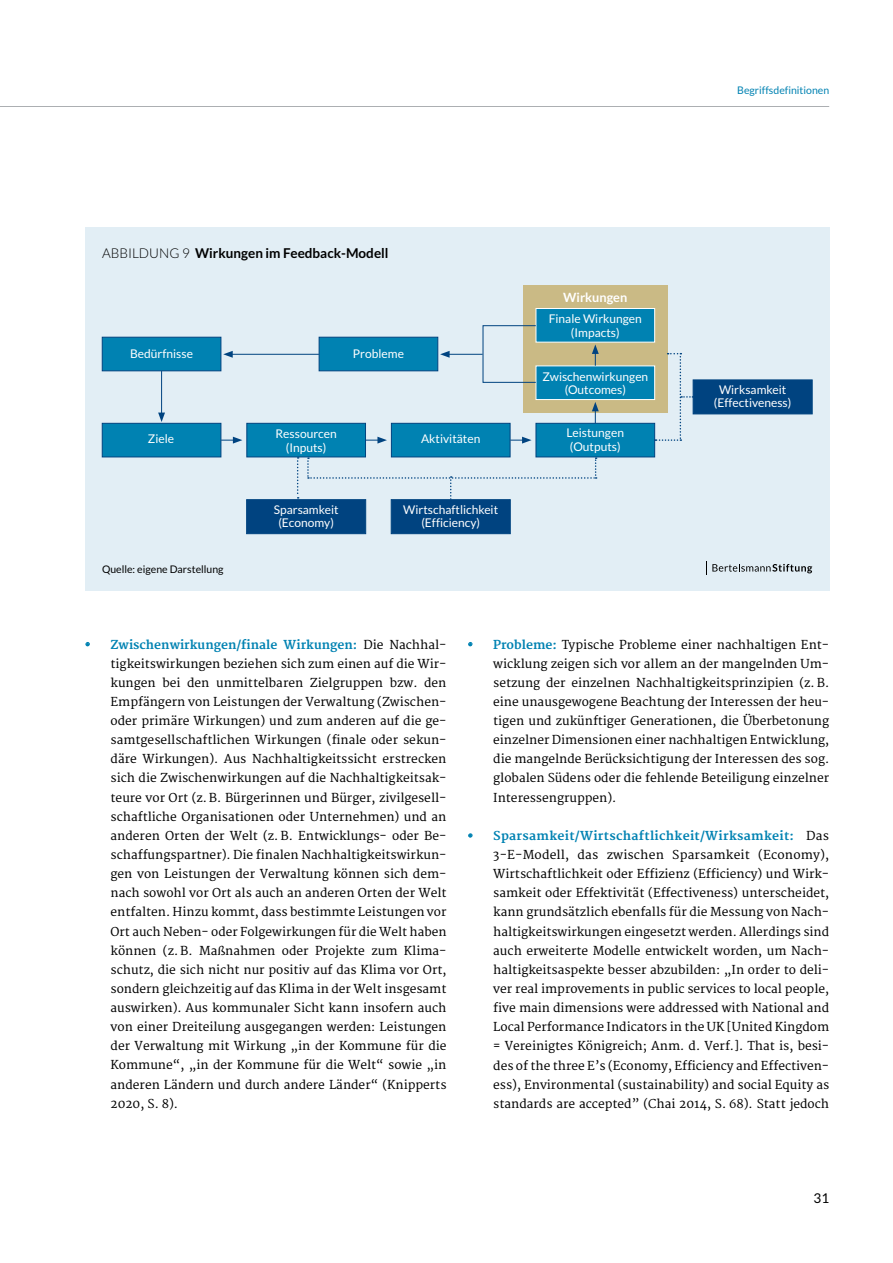
<style>
.page{position:relative;width:893px;height:1263px;background:#fff}
.page>*{position:absolute;margin:0;border:0;box-sizing:border-box;transform-origin:0 0}
.t1{font:700 13.5px "Lato";color:#000}
.t2{font:13.5px "Lato";color:#000}
.t3{font:700 12.75px "Lato";color:#fff}
.t4{font:12px/19.2px "Merriweather";color:#000;text-align:justify}
.t5{font:12px/13.5px "Lato";color:#fff;text-align:center}
.t6{font:10.5px "Lato";color:#000}
.t7{font:10.5px "Lato";color:#0082b2}
.s1{font-weight:300}
.s2{font-weight:700;color:#0082b2}
</style>
<div class="page">
<hr style="left:0;top:106px;width:829px;height:1px;background:#acafb2">
<div style="left:85px;top:227px;width:744px;height:364px;background:#e2eef5"></div>
<div style="left:102px;top:423px;width:119px;height:34px;background:#0082b2;border:1px solid #004380"></div>
<div style="left:247px;top:423px;width:119px;height:34px;background:#0082b2;border:1px solid #004380"></div>
<div style="left:536px;top:423px;width:119px;height:34px;background:#0082b2;border:1px solid #004380"></div>
<div style="left:391px;top:423px;width:119px;height:34px;background:#0082b2;border:1px solid #004380"></div>
<div style="left:693px;top:380px;width:119px;height:34px;background:#004380"></div>
<svg style="left:366px;top:437px;width:21px;height:7px"></svg>
<hr style="left:230px;top:354px;width:89px;height:1px;background:#004380">
<svg style="left:223px;top:351px;width:10px;height:7px"></svg>
<hr style="left:447px;top:354px;width:36px;height:1px;background:#004380">
<svg style="left:440px;top:351px;width:10px;height:7px"></svg>
<div style="left:523px;top:285px;width:145px;height:127px;background:#caba85"></div>
<div style="left:536px;top:366px;width:119px;height:34px;background:#0082b2;border:1px solid #fff"></div>
<div style="left:536px;top:308px;width:119px;height:34px;background:#0082b2;border:1px solid #fff"></div>
<div style="left:102px;top:337px;width:119px;height:34px;background:#0082b2;border:1px solid #004380"></div>
<div style="left:319px;top:337px;width:119px;height:34px;background:#0082b2;border:1px solid #004380"></div>
<svg style="left:221px;top:437px;width:21px;height:7px"></svg>
<svg style="left:510px;top:437px;width:21px;height:7px"></svg>
<div style="left:246px;top:499px;width:120px;height:35px;background:#004380;border:1px solid #004380"></div>
<div style="left:391px;top:499px;width:119px;height:35px;background:#004380;border:1px solid #004380"></div>
<div style="left:483px;top:325px;width:53px;height:58px;border:1px solid #004380"></div>
<svg style="left:655px;top:353px;width:38px;height:88px"></svg>
<hr style="left:161px;top:371px;width:1px;height:44px;background:#004380">
<svg style="left:158px;top:413px;width:7px;height:9px"></svg>
<svg style="left:592px;top:402px;width:7px;height:21px"></svg>
<svg style="left:592px;top:344px;width:7px;height:22px"></svg>
<svg style="left:297px;top:457px;width:2px;height:42px"></svg>
<svg style="left:307px;top:457px;width:290px;height:45px"></svg>
<svg style="left:706px;top:561px;width:106px;height:13px"></svg>
<p class="t1" style="left:102px;top:245px;width:288px"><span class="s1">ABBILDUNG 9</span> Wirkungen im Feedback-Modell</p>
<p class="t5" style="left:130px;top:347px;width:64px">Bedürfnisse</p>
<p class="t5" style="left:353px;top:347px;width:53px">Probleme</p>
<p class="t3" style="left:563px;top:290px;width:66px">Wirkungen</p>
<p class="t5" style="left:549px;top:312px;width:95px">Finale Wirkungen (Impacts)</p>
<p class="t5" style="left:542px;top:369px;width:107px">Zwischenwirkungen (Outcomes)</p>
<p class="t5" style="left:148px;top:432px;width:28px">Ziele</p>
<p class="t5" style="left:276px;top:427px;width:63px">Ressourcen (Inputs)</p>
<p class="t5" style="left:567px;top:426px;width:59px;text-align:left">Leistungen (Outputs)</p>
<p class="t5" style="left:421px;top:432px;width:61px">Aktivitäten</p>
<p class="t6" style="left:102px;top:563px;width:123px">Quelle: eigene Darstellung</p>
<p class="t5" style="left:274px;top:502px;width:66px">Sparsamkeit (Economy)</p>
<p class="t5" style="left:403px;top:502px;width:96px">Wirtschaftlichkeit (Efficiency)</p>
<p class="t7" style="left:737px;top:84px;width:93px">Begriffsdefinitionen</p>
<p class="t5" style="left:714px;top:383px;width:79px">Wirksamkeit (Effectiveness)</p>
<p class="t4" style="left:111px;top:635px;width:337px;text-indent:-26px"><span class="s2">• Zwischenwirkungen/finale Wirkungen:</span> Die Nachhal&shy;tigkeitswirkungen beziehen sich zum einen auf die Wir&shy;kungen bei den unmittelbaren Zielgruppen bzw. den Empfängern von Leistungen der Verwaltung (Zwischen&shy;oder primäre Wirkungen) und zum anderen auf die ge&shy;samtgesellschaftlichen Wirkungen (finale oder sekun&shy;däre Wirkungen). Aus Nachhaltigkeitssicht erstrecken sich die Zwischenwirkungen auf die Nachhaltigkeitsak&shy;teure vor Ort (z. B. Bürgerinnen und Bürger, zivilgesell&shy;schaftliche Organisationen oder Unternehmen) und an anderen Orten der Welt (z. B. Entwicklungs- oder Be&shy;schaffungspartner). Die finalen Nachhaltigkeitswirkun&shy;gen von Leistungen der Verwaltung können sich dem&shy;nach sowohl vor Ort als auch an anderen Orten der Welt entfalten. Hinzu kommt, dass bestimmte Leistungen vor Ort auch Neben- oder Folgewirkungen für die Welt haben können (z. B. Maßnahmen oder Projekte zum Klima&shy;schutz, die sich nicht nur positiv auf das Klima vor Ort, sondern gleichzeitig auf das Klima in der Welt insgesamt auswirken). Aus kommunaler Sicht kann insofern auch von einer Dreiteilung ausgegangen werden: Leistungen der Verwaltung mit Wirkung „in der Kommune für die Kommune“, „in der Kommune für die Welt“ sowie „in anderen Ländern und durch andere Länder“ (Knipperts 2020, S. 8).</p>
<p class="t4" style="left:493px;top:635px;width:337px;text-indent:-26px"><span class="s2">• Probleme:</span> Typische Probleme einer nachhaltigen Ent&shy;wicklung zeigen sich vor allem an der mangelnden Um&shy;setzung der einzelnen Nachhaltigkeitsprinzipien (z. B. eine unausgewogene Beachtung der Interessen der heu&shy;tigen und zukünftiger Generationen, die Überbetonung einzelner Dimensionen einer nachhaltigen Entwicklung, die mangelnde Berücksichtigung der Interessen des sog. globalen Südens oder die fehlende Beteiligung einzelner Interessengruppen).</p>
<p class="t4" style="left:493px;top:826px;width:337px;text-indent:-26px"><span class="s2">• Sparsamkeit/Wirtschaftlichkeit/Wirksamkeit:</span> Das 3-E-Modell, das zwischen Sparsamkeit (Economy), Wirtschaftlichkeit oder Effizienz (Efficiency) und Wirk&shy;samkeit oder Effektivität (Effectiveness) unterscheidet, kann grundsätzlich ebenfalls für die Messung von Nach&shy;haltigkeitswirkungen eingesetzt werden. Allerdings sind auch erweiterte Modelle entwickelt worden, um Nach&shy;haltigkeitsaspekte besser abzubilden: „In order to deli&shy;ver real improvements in public services to local people, five main dimensions were addressed with National and Local Performance Indicators in the UK [United Kingdom = Vereinigtes Königreich; Anm. d. Verf.]. That is, besi&shy;des of the three E’s (Economy, Efficiency and Effectiven&shy;ess), Environmental (sustainability) and social Equity as standards are accepted” (Chai 2014, S. 68). Statt jedoch</p>
<p class="t2" style="left:813px;top:1191px;width:17px">31</p>
</div>
